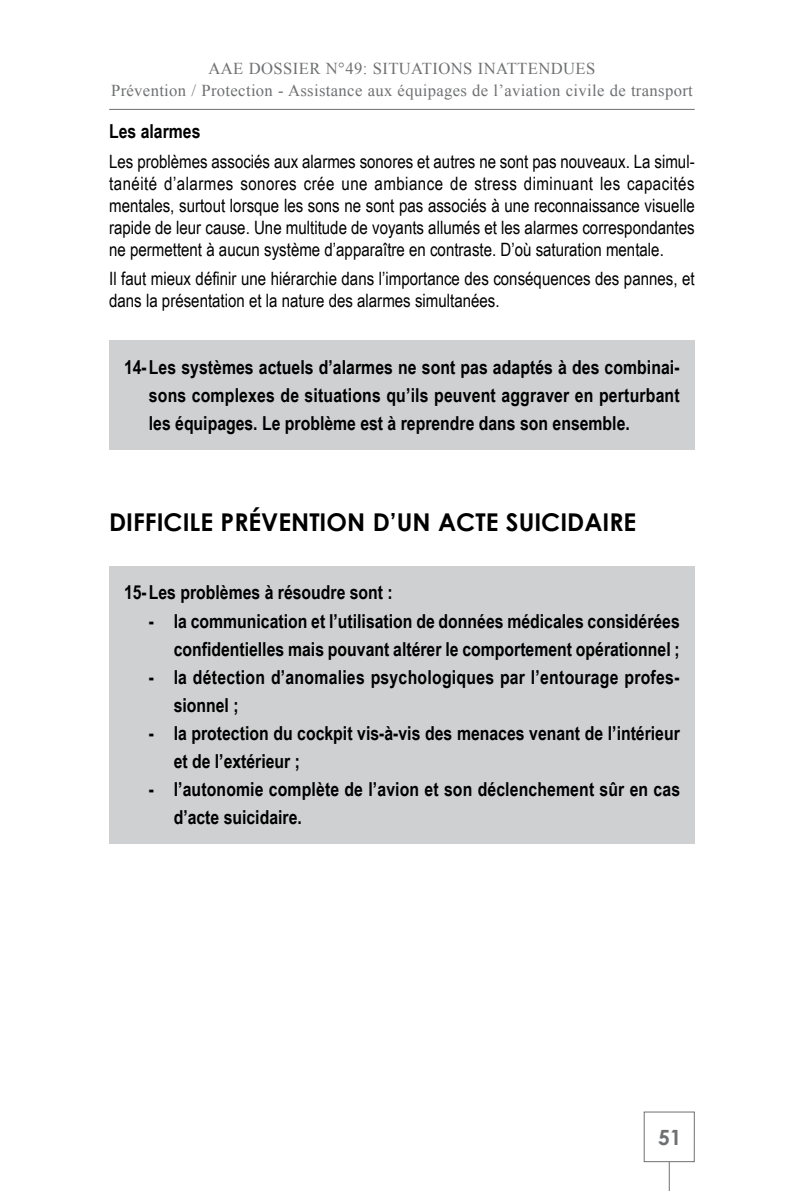
<style>
.page{position:relative;width:794px;height:1191px;background:#fff}
.page>*{position:absolute;margin:0;border:0;box-sizing:border-box;transform-origin:0 0}
.t1{font:700 24.5px "Century Gothic";color:#000}
.t2{font:700 21px "Century Gothic";color:#6f7072}
.t3{font:700 19.25px/28px "Arial Narrow";color:#000}
.t4{font:18.38px/22.1px "Arial Narrow";color:#000;text-align:justify}
.t5{font:16.62px/22.8px "Times New Roman";letter-spacing:.02em;color:#6f7072;text-align:center}
</style>
<div class="page">
<div style="left:644px;top:1111px;width:50px;height:51px;border:1px solid #6f7072"></div>
<svg style="left:669px;top:1162px;width:1px;height:29px"></svg>
<hr style="left:109px;top:109px;width:585px;height:1px;background:#6f7072">
<div style="left:109px;top:340px;width:585px;height:109px;background:#cfd0d1"></div>
<div style="left:109px;top:565px;width:585px;height:278px;background:#cfd0d1"></div>
<p class="t5" style="left:111px;top:58px;width:583px">AAE DOSSIER N°49: SITUATIONS INATTENDUES<br>Prévention / Protection - Assistance aux équipages de l’aviation civile de transport</p>
<p class="t3" style="left:109px;top:119px;width:93px">Les alarmes</p>
<p class="t4" style="left:109px;top:152px;width:587px">Les problèmes associés aux alarmes sonores et autres ne sont pas nouveaux. La simul&shy;tanéité d’alarmes sonores crée une ambiance de stress diminuant les capacités mentales, surtout lorsque les sons ne sont pas associés à une reconnaissance visuelle rapide de leur cause. Une multitude de voyants allumés et les alarmes correspondantes ne permettent à aucun système d’apparaître en contraste. D’où saturation mentale.</p>
<p class="t4" style="left:109px;top:269px;width:587px">Il faut mieux définir une hiérarchie dans l’importance des conséquences des pannes, et dans la présentation et la nature des alarmes simultanées.</p>
<p class="t3" style="left:149px;top:354px;width:532px;text-align:justify;text-indent:-25px">14- Les systèmes actuels d’alarmes ne sont pas adaptés à des combinai&shy;sons complexes de situations qu’ils peuvent aggraver en perturbant les équipages. Le problème est à reprendre dans son ensemble.</p>
<p class="t1" style="left:109px;top:511px;width:528px">DIFFICILE PRÉVENTION D’UN ACTE SUICIDAIRE</p>
<p class="t3" style="left:124px;top:580px;width:270px">15- Les problèmes à résoudre sont :</p>
<p class="t3" style="left:149px;top:608px;width:532px;text-align:right">- la communication et l’utilisation de données médicales considérées confidentielles mais pouvant altérer le comportement opérationnel ;</p>
<p class="t3" style="left:174px;top:664px;width:507px;text-indent:-25px">- la détection d’anomalies psychologiques par l’entourage profes&shy;sionnel ;</p>
<p class="t3" style="left:174px;top:720px;width:507px;text-indent:-25px">- la protection du cockpit vis-à-vis des menaces venant de l’intérieur et de l’extérieur ;</p>
<p class="t3" style="left:174px;top:776px;width:508px;text-indent:-25px">- l’autonomie complète de l’avion et son déclenchement sûr en cas d’acte suicidaire.</p>
<p class="t2" style="left:658px;top:1127px;width:25px">51</p>
</div>
